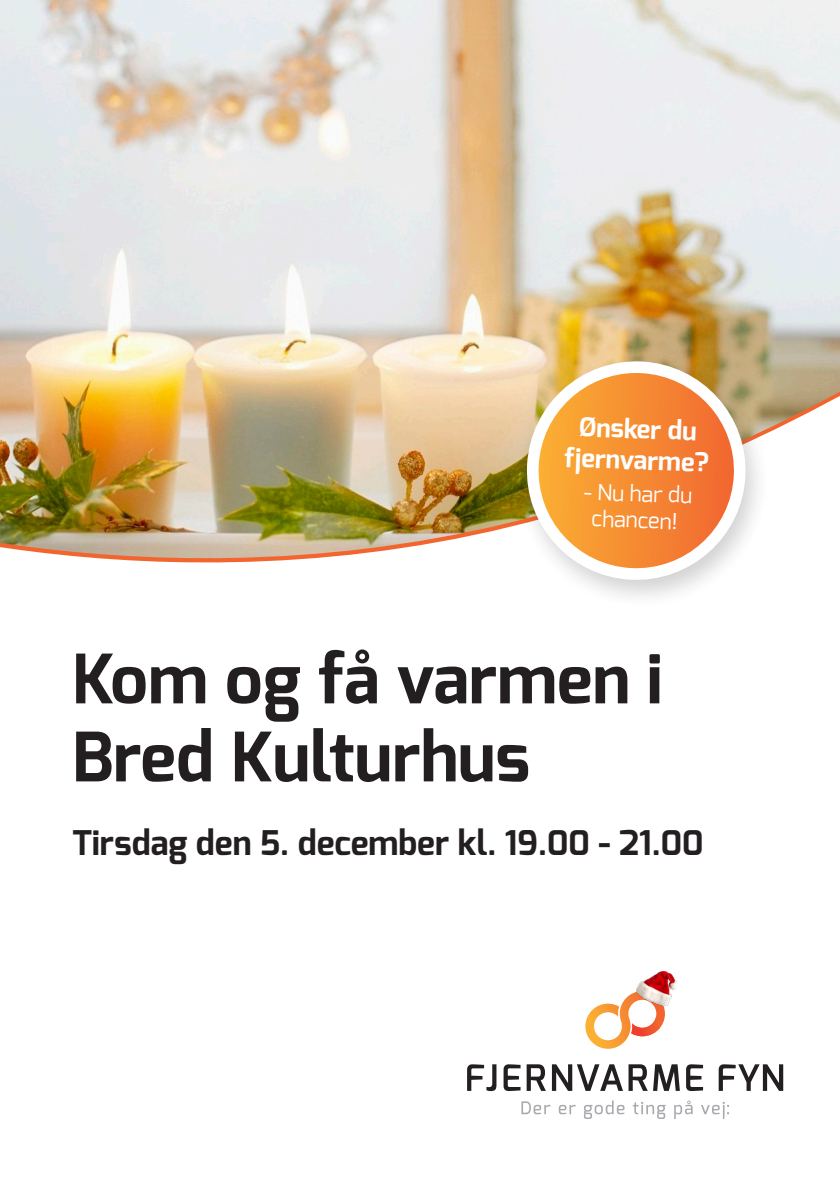
<style>
.page{position:relative;width:840px;height:1191px;background:#fff}
.page>*{position:absolute;margin:0;border:0;box-sizing:border-box;transform-origin:0 0}
.t1{font:700 68px/78px "Exo";color:#231f20}
.t2{font:700 34px "Exo";color:#231f20}
.t3{font:700 26px/31.2px "Exo";color:#fff;text-align:center}
.t4{font:22px/26.4px "Exo";color:#fff;text-align:center}
</style>
<div class="page">
<img style="left:0;top:0;width:839px;height:291px">
<svg style="left:467px;top:1064px;width:29px;height:27px"></svg>
<svg style="left:503px;top:1064px;width:17px;height:27px"></svg>
<svg style="left:526px;top:1064px;width:19px;height:27px"></svg>
<svg style="left:551px;top:1064px;width:71px;height:27px"></svg>
<svg style="left:628px;top:1064px;width:51px;height:27px"></svg>
<svg style="left:686px;top:1064px;width:16px;height:27px"></svg>
<svg style="left:718px;top:1064px;width:64px;height:27px"></svg>
<svg style="left:521px;top:1101px;width:29px;height:13px"></svg>
<svg style="left:558px;top:1104px;width:17px;height:10px"></svg>
<svg style="left:583px;top:1100px;width:41px;height:19px"></svg>
<svg style="left:632px;top:1102px;width:33px;height:17px"></svg>
<svg style="left:674px;top:1100px;width:18px;height:19px"></svg>
<svg style="left:701px;top:1102px;width:27px;height:17px"></svg>
<svg style="left:585px;top:992px;width:79px;height:56px"></svg>
<img style="left:0;top:295px;width:839px;height:268px">
<div style="left:513px;top:354px;width:256px;height:255px;background:#231f20;opacity:.2"></div>
<svg style="left:523px;top:358px;width:225px;height:225px"></svg>
<svg style="left:535px;top:373px;width:201px;height:198px"></svg>
<img style="left:636px;top:971px;width:41px;height:34px">
<p class="t3" style="left:566px;top:411px;width:146px;rotate:2deg">Ønsker du fjernvarme?</p>
<p class="t4" style="left:584px;top:478px;width:110px;rotate:2deg">- Nu har du chancen!</p>
<p class="t1" style="left:72px;top:640px;width:591px">Kom og få varmen i<br>Bred Kulturhus</p>
<p class="t2" style="left:72px;top:821px;width:632px">Tirsdag den 5. december kl. 19.00 - 21.00</p>
</div>
